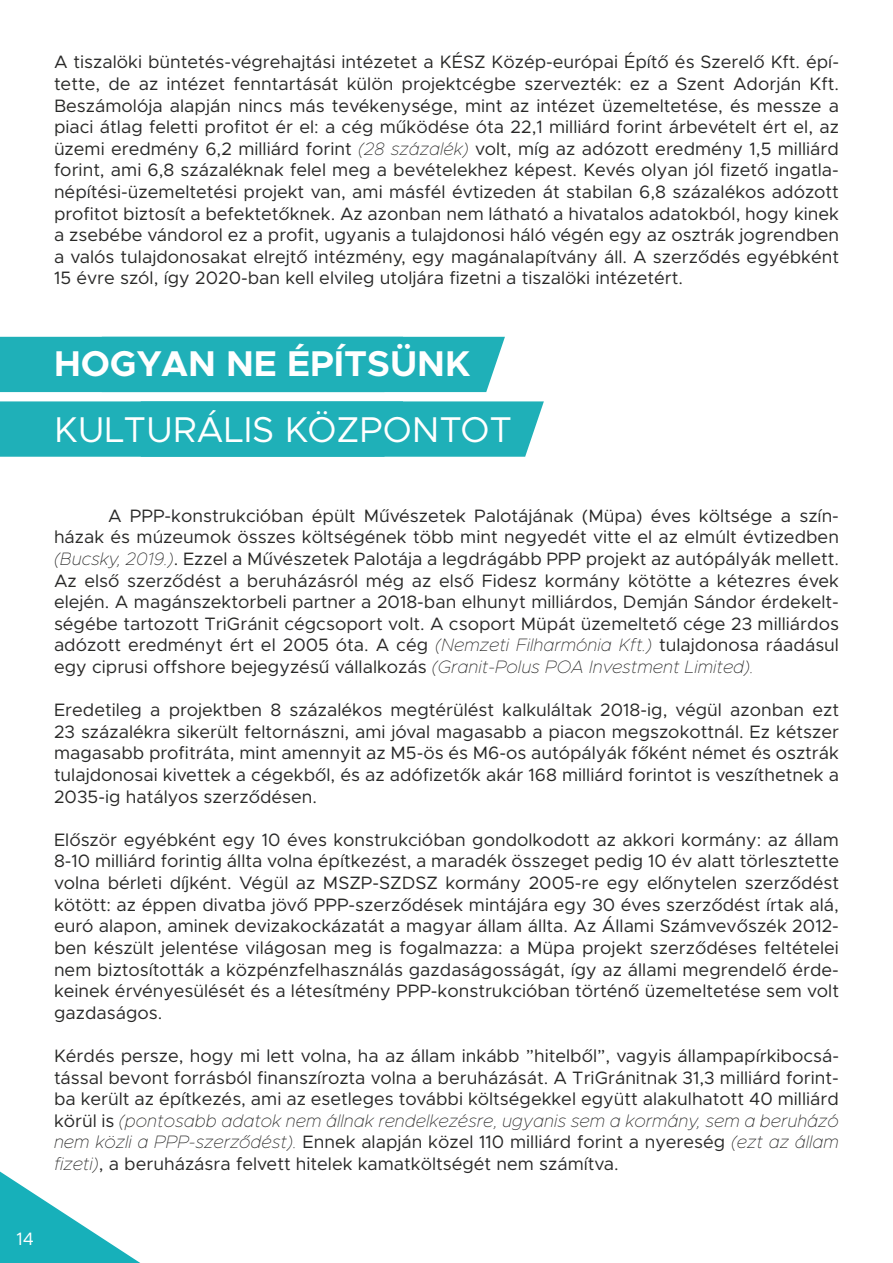
<style>
.page{position:relative;width:893px;height:1263px;background:#fff}
.page>*{position:absolute;margin:0;border:0;box-sizing:border-box;transform-origin:0 0}
.t1{font:36px "Metropolis";color:#fff}
.t2{font:700 36px "Metropolis";color:#fff}
.t3{font:18px/21.6px "Metropolis";color:#282827;text-align:justify}
.t4{font:18px "Metropolis";color:#fff}
.s1{font-weight:100;font-style:italic}
</style>
<div class="page">
<svg style="left:0;top:1171px;width:140px;height:92px"></svg>
<div style="left:0;top:337px;width:505px;height:55px;background:#1fb0b8"></div>
<div style="left:0;top:401px;width:544px;height:56px;background:#1fb0b8"></div>
<p class="t3" style="left:54px;top:51px;width:786px">A tiszalöki büntetés-végrehajtási intézetet a KÉSZ Közép-európai Építő és Szerelő Kft. épí&shy;tette, de az intézet fenntartását külön projektcégbe szervezték: ez a Szent Adorján Kft.<br>Beszámolója alapján nincs más tevékenysége, mint az intézet üzemeltetése, és messze a piaci átlag feletti profitot ér el: a cég működése óta 22,1 milliárd forint árbevételt ért el, az üzemi eredmény 6,2 milliárd forint <span class="s1">(28 százalék)</span> volt, míg az adózott eredmény 1,5 milliárd forint, ami 6,8 százaléknak felel meg a bevételekhez képest. Kevés olyan jól fizető ingatla&shy;népítési-üzemeltetési projekt van, ami másfél évtizeden át stabilan 6,8 százalékos adózott profitot biztosít a befektetőknek. Az azonban nem látható a hivatalos adatokból, hogy kinek a zsebébe vándorol ez a profit, ugyanis a tulajdonosi háló végén egy az osztrák jogrendben a valós tulajdonosakat elrejtő intézmény, egy magánalapítvány áll. A szerződés egyébként 15 évre szól, így 2020-ban kell elvileg utoljára fizetni a tiszalöki intézetért.</p>
<h1 class="t2" style="left:54px;top:341px;width:418px">HOGYAN NE ÉPÍTSÜNK</h1>
<h1 class="t1" style="left:54px;top:407px;width:460px">KULTURÁLIS KÖZPONTOT</h1>
<p class="t3" style="left:54px;top:505px;width:786px;text-indent:54px">A PPP-konstrukcióban épült Művészetek Palotájának (Müpa) éves költsége a szín&shy;házak és múzeumok összes költségének több mint negyedét vitte el az elmúlt évtizedben <span class="s1">(Bucsky, 2019.)</span>. Ezzel a Művészetek Palotája a legdrágább PPP projekt az autópályák mellett.<br>Az első szerződést a beruházásról még az első Fidesz kormány kötötte a kétezres évek elején. A magánszektorbeli partner a 2018-ban elhunyt milliárdos, Demján Sándor érdekelt&shy;ségébe tartozott TriGránit cégcsoport volt. A csoport Müpát üzemeltető cége 23 milliárdos adózott eredményt ért el 2005 óta. A cég <span class="s1">(Nemzeti Filharmónia Kft.)</span> tulajdonosa ráadásul egy ciprusi offshore bejegyzésű vállalkozás <span class="s1">(Granit-Polus POA Investment Limited).</span></p>
<p class="t3" style="left:54px;top:699px;width:786px">Eredetileg a projektben 8 százalékos megtérülést kalkuláltak 2018-ig, végül azonban ezt 23 százalékra sikerült feltornászni, ami jóval magasabb a piacon megszokottnál. Ez kétszer magasabb profitráta, mint amennyit az M5-ös és M6-os autópályák főként német és osztrák tulajdonosai kivettek a cégekből, és az adófizetők akár 168 milliárd forintot is veszíthetnek a 2035-ig hatályos szerződésen.</p>
<p class="t3" style="left:54px;top:829px;width:786px">Először egyébként egy 10 éves konstrukcióban gondolkodott az akkori kormány: az állam 8-10 milliárd forintig állta volna építkezést, a maradék összeget pedig 10 év alatt törlesztette volna bérleti díjként. Végül az MSZP-SZDSZ kormány 2005-re egy előnytelen szerződést kötött: az éppen divatba jövő PPP-szerződések mintájára egy 30 éves szerződést írtak alá, euró alapon, aminek devizakockázatát a magyar állam állta. Az Állami Számvevőszék 2012- ben készült jelentése világosan meg is fogalmazza: a Müpa projekt szerződéses feltételei nem biztosították a közpénzfelhasználás gazdaságosságát, így az állami megrendelő érde&shy;keinek érvényesülését és a létesítmény PPP-konstrukcióban történő üzemeltetése sem volt gazdaságos.</p>
<p class="t3" style="left:54px;top:1045px;width:786px">Kérdés persze, hogy mi lett volna, ha az állam inkább ”hitelből”, vagyis állampapírkibocsá&shy;tással bevont forrásból finanszírozta volna a beruházását. A TriGránitnak 31,3 milliárd forint&shy;ba került az építkezés, ami az esetleges további költségekkel együtt alakulhatott 40 milliárd körül is <span class="s1">(pontosabb adatok nem állnak rendelkezésre, ugyanis sem a kormány, sem a beruházó nem közli a PPP-szerződést).</span> Ennek alapján közel 110 milliárd forint a nyereség <span class="s1">(ezt az állam fizeti)</span>, a beruházásra felvett hitelek kamatköltségét nem számítva.</p>
<p class="t4" style="left:16px;top:1228px;width:19px">14</p>
</div>
